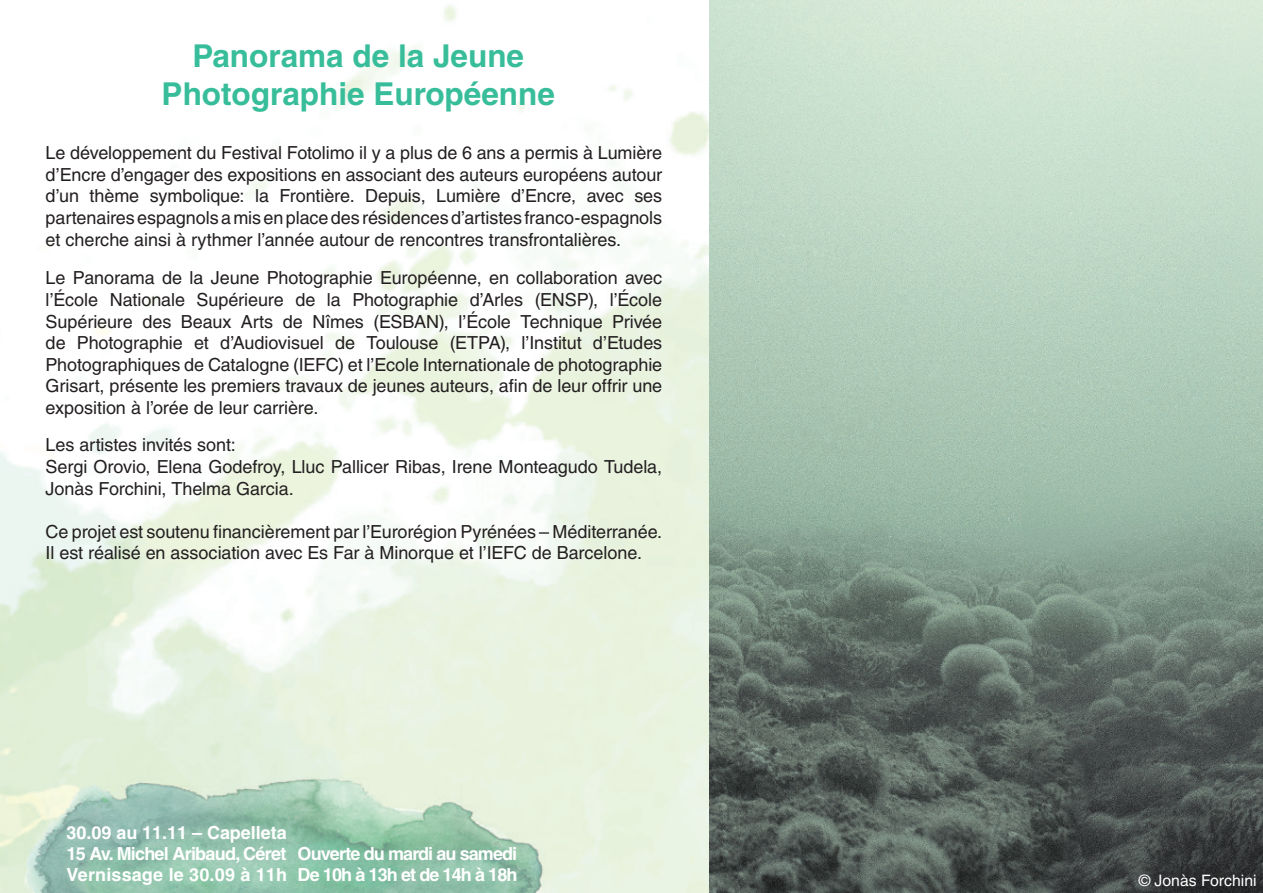
<style>
.page{position:relative;width:1263px;height:893px;background:#fff}
.page>*{position:absolute;margin:0;border:0;box-sizing:border-box;transform-origin:0 0}
.t1{font:700 31.5px/37.8px "Helvetica LT";color:#38bd9a;text-align:center}
.t2{font:18px/21.6px "Helvetica LT";letter-spacing:-.005em;color:#231f20;text-align:justify}
.t3{font:700 18px/21px "Helvetica LT";letter-spacing:-.04em;color:#fff;text-align:justify}
.t4{font:15.75px "Helvetica LT";color:#fff}
</style>
<div class="page">
<img style="left:709px;top:0;width:554px;height:893px">
<img style="left:16px;top:777px;width:578px;height:116px">
<h1 class="t1" style="left:162px;top:36px;width:395px">Panorama de la Jeune<br>Photographie Européenne</h1>
<p class="t2" style="left:46px;top:142px;width:618px">Le développement du Festival Fotolimo il y a plus de 6 ans a permis à Lumière d’Encre d’engager des expositions en associant des auteurs européens autour d’un thème symbolique: la Frontière. Depuis, Lumière d’Encre, avec ses partenaires espagnols a mis en place des résidences d’artistes franco-espagnols et cherche ainsi à rythmer l’année autour de rencontres transfrontalières.</p>
<p class="t2" style="left:46px;top:267px;width:618px">Le Panorama de la Jeune Photographie Européenne, en collaboration avec l’École Nationale Supérieure de la Photographie d’Arles (ENSP), l’École Supérieure des Beaux Arts de Nîmes (ESBAN), l’École Technique Privée de Photographie et d’Audiovisuel de Toulouse (ETPA), l’Institut d’Etudes Photographiques de Catalogne (IEFC) et l’Ecole Internationale de photographie Grisart, présente les premiers travaux de jeunes auteurs, afin de leur offrir une exposition à l’orée de leur carrière.</p>
<p class="t2" style="left:46px;top:434px;width:618px;text-align:left">Les artistes invités sont:<br>Sergi Orovio, Elena Godefroy, Lluc Pallicer Ribas, Irene Monteagudo Tudela,<br>Jonàs Forchini, Thelma Garcia.</p>
<p class="t2" style="left:46px;top:521px;width:618px">Ce projet est soutenu financièrement par l’Eurorégion Pyrénées – Méditerranée.<br>Il est réalisé en association avec Es Far à Minorque et l’IEFC de Barcelone.</p>
<p class="t3" style="left:67px;top:822px;width:222px">30.09 au 11.11 – Capelleta 15 Av. Michel Aribaud, Céret Vernissage le 30.09 à 11h</p>
<p class="t3" style="left:298px;top:843px;width:221px">Ouverte du mardi au samedi<br>De 10h à 13h et de 14h à 18h</p>
<p class="t4" style="left:1139px;top:871px;width:119px">© Jonàs Forchini</p>
</div>
